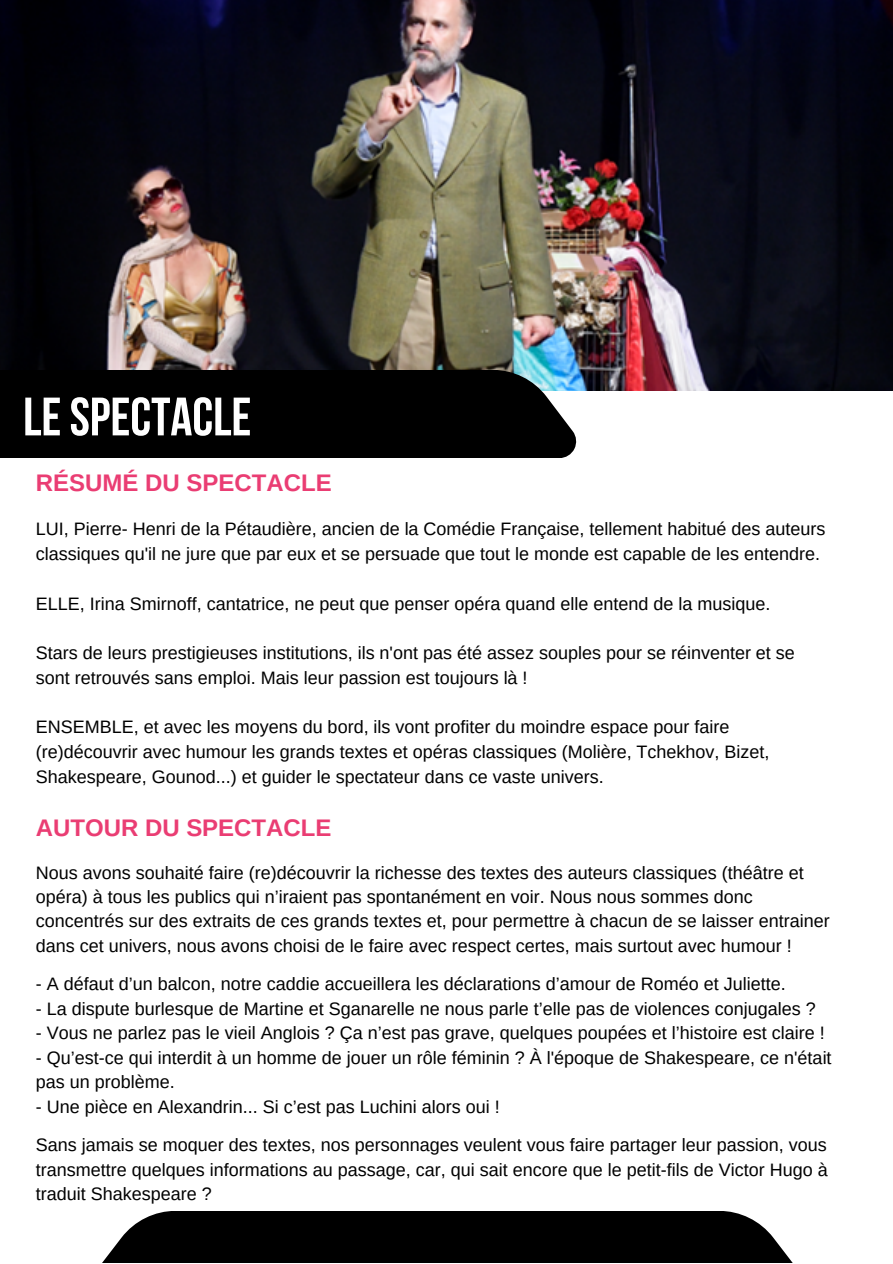
<style>
.page{position:relative;width:893px;height:1264px;background:#fff}
.page>*{position:absolute;margin:0;border:0;box-sizing:border-box;transform-origin:0 0}
.t1{font:700 54px "Bebas Neue";color:#fff}
.t2{font:700 24px "Arimo";color:#ea3d73}
.t3{font:18px/24.5px "Arimo";color:#000}
</style>
<div class="page">
<img style="left:0;top:0;width:892px;height:391px">
<div style="left:0;top:370px;width:577px;height:87px;background:#000"></div>
<div style="left:91px;top:1210px;width:712px;height:52px;background:#000"></div>
<p class="t1" style="left:23px;top:395px;width:230px">LESPECTACLE</p>
<p class="t2" style="left:36px;top:469px;width:297px">RÉSUMÉ DU SPECTACLE</p>
<p class="t3" style="left:36px;top:516px;width:791px">LUI, Pierre- Henri de la Pétaudière, ancien de la Comédie Française, tellement habitué des auteurs classiques qu'il ne jure que par eux et se persuade que tout le monde est capable de les entendre.</p>
<p class="t3" style="left:36px;top:591px;width:736px">ELLE, Irina Smirnoff, cantatrice, ne peut que penser opéra quand elle entend de la musique.</p>
<p class="t3" style="left:36px;top:640px;width:760px">Stars de leurs prestigieuses institutions, ils n'ont pas été assez souples pour se réinventer et se sont retrouvés sans emploi. Mais leur passion est toujours là !</p>
<p class="t3" style="left:36px;top:714px;width:735px">ENSEMBLE, et avec les moyens du bord, ils vont profiter du moindre espace pour faire (re)découvrir avec humour les grands textes et opéras classiques (Molière, Tchekhov, Bizet,<br>Shakespeare, Gounod...) et guider le spectateur dans ce vaste univers.</p>
<p class="t2" style="left:36px;top:814px;width:297px">AUTOUR DU SPECTACLE</p>
<p class="t3" style="left:36px;top:860px;width:795px">Nous avons souhaité faire (re)découvrir la richesse des textes des auteurs classiques (théâtre et opéra) à tous les publics qui n’iraient pas spontanément en voir. Nous nous sommes donc concentrés sur des extraits de ces grands textes et, pour permettre à chacun de se laisser entrainer dans cet univers, nous avons choisi de le faire avec respect certes, mais surtout avec humour !</p>
<p class="t3" style="left:36px;top:972px;width:751px">- A défaut d’un balcon, notre caddie accueillera les déclarations d’amour de Roméo et Juliette.</p>
<p class="t3" style="left:36px;top:996px;width:781px">- La dispute burlesque de Martine et Sganarelle ne nous parle t’elle pas de violences conjugales ?</p>
<p class="t3" style="left:36px;top:1020px;width:790px">- Vous ne parlez pas le vieil Anglois ? Ça n’est pas grave, quelques poupées et l’histoire est claire !</p>
<p class="t3" style="left:36px;top:1045px;width:797px">- Qu’est-ce qui interdit à un homme de jouer un rôle féminin ? À l'époque de Shakespeare, ce n'était pas un problème.</p>
<p class="t3" style="left:36px;top:1094px;width:465px">- Une pièce en Alexandrin... Si c’est pas Luchini alors oui !</p>
<p class="t3" style="left:36px;top:1132px;width:793px;text-align:justify">Sans jamais se moquer des textes, nos personnages veulent vous faire partager leur passion, vous transmettre quelques informations au passage, car, qui sait encore que le petit-fils de Victor Hugo à traduit Shakespeare ?</p>
</div>
